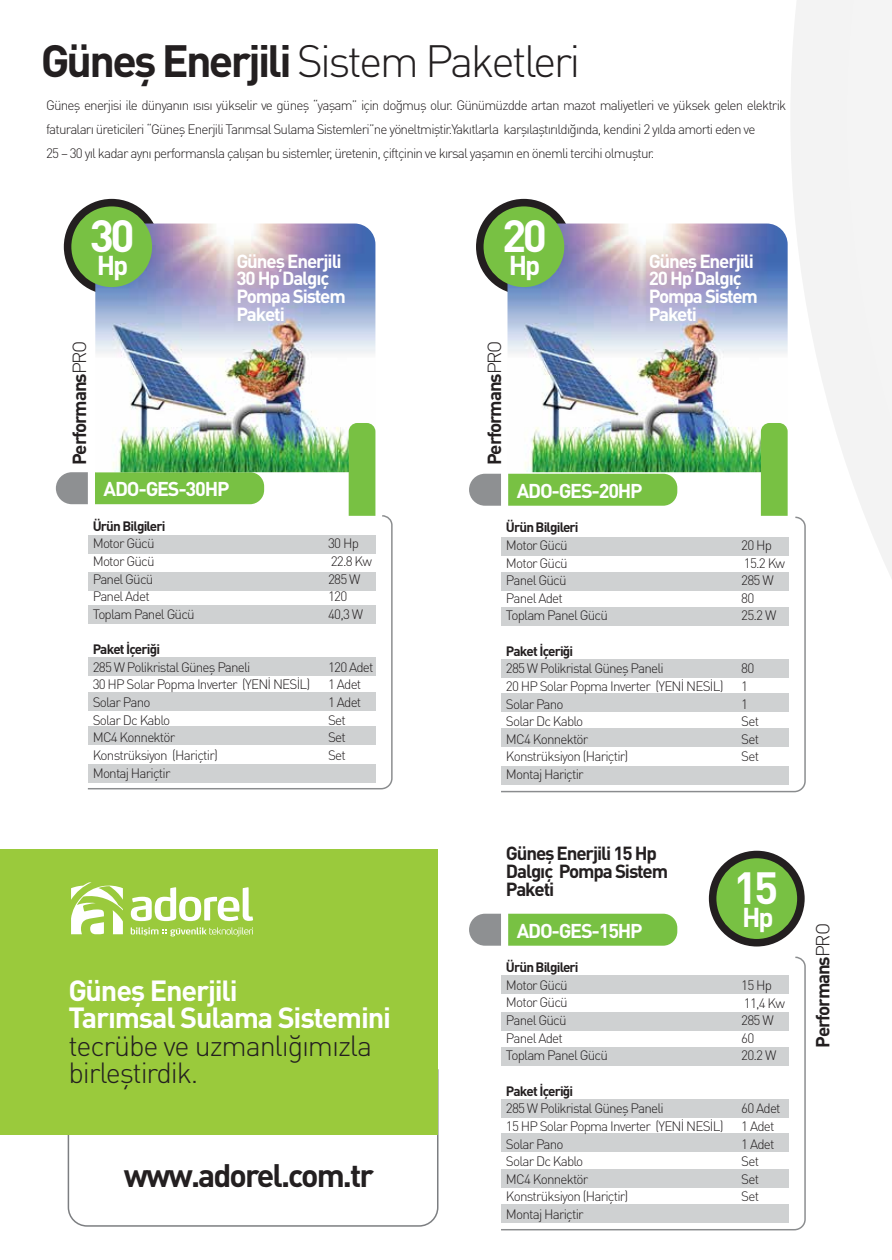
<style>
.page{position:relative;width:892px;height:1260px;background:#fff}
.page>*{position:absolute;margin:0;border:0;box-sizing:border-box;transform-origin:0 0}
.t1{font:300 44.7px "DIN Pro";letter-spacing:-.06em;color:#231f20}
.t2{font:700 44.55px "DIN Pro";color:#fff}
.t3{font:700 32.1px "DIN Pro";letter-spacing:-.06em;color:#231f20}
.t4{font:700 28.8px/27.3px "DIN Pro";letter-spacing:-.04em;color:#fff}
.t5{font:300 28.8px/27.3px "DIN Pro";letter-spacing:-.04em;color:#231f20}
.t6{font:700 27px "DIN Pro";color:#fff}
.t7{font:700 19.8px "DIN Pro";letter-spacing:-.06em;color:#fff}
.t8{font:700 18.75px/17.7px "DIN Pro";letter-spacing:-.06em;color:#fff}
.t9{font:700 18.75px/17.7px "DIN Pro";letter-spacing:-.06em;color:#231f20}
.t10{font:300 13.5px/17.5px "DIN Pro";letter-spacing:-.06em;color:#231f20}
.t11{font:700 13.5px "DIN Pro";letter-spacing:-.06em;color:#231f20}
.s1{font-weight:700}
.s2{font-weight:300}
</style>
<div class="page">
<svg style="left:790px;top:0;width:101px;height:933px"></svg>
<svg style="left:139px;top:1068px;width:300px;height:159px"></svg>
<div style="left:0;top:849px;width:437px;height:285px;background:#9aca3c"></div>
<svg style="left:139px;top:887px;width:114px;height:34px"></svg>
<svg style="left:139px;top:927px;width:114px;height:9px"></svg>
<div style="left:95px;top:472px;width:169px;height:32px;background:#78c143"></div>
<svg style="left:56px;top:472px;width:32px;height:32px"></svg>
<svg style="left:139px;top:514px;width:254px;height:276px"></svg>
<div style="left:64px;top:199px;width:96px;height:96px;background:#231f20;border-radius:50%"></div>
<img style="left:95px;top:223px;width:280px;height:249px">
<div style="left:71px;top:206px;width:81px;height:81px;background:#78c143;border-radius:50%"></div>
<div style="left:348px;top:423px;width:27px;height:93px;background:#78c143"></div>
<div style="left:508px;top:473px;width:169px;height:32px;background:#78c143"></div>
<svg style="left:469px;top:473px;width:32px;height:32px"></svg>
<svg style="left:501px;top:516px;width:305px;height:277px"></svg>
<div style="left:476px;top:199px;width:95px;height:96px;background:#231f20;border-radius:50%"></div>
<img style="left:507px;top:223px;width:280px;height:249px">
<div style="left:483px;top:206px;width:81px;height:81px;background:#78c143;border-radius:50%"></div>
<div style="left:760px;top:423px;width:27px;height:93px;background:#78c143"></div>
<div style="left:508px;top:913px;width:169px;height:32px;background:#78c143"></div>
<svg style="left:469px;top:913px;width:32px;height:32px"></svg>
<svg style="left:501px;top:956px;width:305px;height:275px"></svg>
<div style="left:708px;top:850px;width:96px;height:96px;background:#231f20;border-radius:50%"></div>
<div style="left:716px;top:858px;width:81px;height:80px;background:#78c143;border-radius:50%"></div>
<img style="left:0;top:535px;width:139px;height:692px">
<h1 class="t1" style="left:41px;top:31px;width:541px"><span class="s1">Güneş Enerjili</span> Sistem Paketleri</h1>
<p class="t10" style="left:46px;top:92px;width:741px;line-height:24.3px">Güneş enerjisi ile dünyanın ısısı yükselir ve güneş “yaşam” için doğmuş olur. Günümüzdde artan mazot maliyetleri ve yüksek gelen elektrik faturaları üreticileri “Güneş Enerjili Tarımsal Sulama Sistemleri”ne yöneltmiştir.Yakıtlarla karşılaştırıldığında, kendini 2 yılda amorti eden ve<br>25 – 30 yıl kadar aynı performansla çalışan bu sistemler, üretenin, çiftçinin ve kırsal yaşamın en önemli tercihi olmuştur.</p>
<h2 class="t2" style="left:90px;top:206px;width:46px">30</h2>
<h3 class="t6" style="left:97px;top:247px;width:33px">Hp</h3>
<h3 class="t8" style="left:236px;top:251px;width:111px">Güneş Enerjili<br>30 Hp Dalgıç<br>Pompa Sistem<br>Paketi</h3>
<h3 class="t9" style="left:70px;top:465px;width:126px;rotate:-90deg">Performans<span class="s2">PRO</span></h3>
<h3 class="t7" style="left:104px;top:475px;width:127px">ADO-GES-30HP</h3>
<p class="t11" style="left:93px;top:516px;width:74px">Ürün Bilgileri</p>
<p class="t10" style="left:93px;top:534px;width:103px">Motor Gücü<br>Motor Gücü<br>Panel Gücü<br>Panel Adet<br>Toplam Panel Gücü</p>
<p class="t11" style="left:93px;top:640px;width:69px">Paket İçeriği</p>
<p class="t10" style="left:93px;top:657px;width:219px">285 W Polikristal Güneş Paneli<br>30 HP Solar Popma Inverter (YENİ NESİL)<br>Solar Pano<br>Solar Dc Kablo<br>MC4 Konnektör<br>Konstrüksiyon (Hariçtir)<br>Montaj Hariçtir</p>
<p class="t10" style="left:328px;top:534px;width:45px">30 Hp<br>22.8 Kw<br>285 W<br>120<br>40,3 W</p>
<p class="t10" style="left:328px;top:657px;width:47px">120 Adet<br>1 Adet<br>1 Adet<br>Set<br>Set<br>Set</p>
<h3 class="t4" style="left:68px;top:975px;width:324px">Güneş Enerjili<br>Tarımsal Sulama Sistemini</h3>
<h3 class="t5" style="left:68px;top:1030px;width:305px">tecrübe ve uzmanlığımızla birleştirdik.</h3>
<h3 class="t3" style="left:124px;top:1152px;width:252px">www.adorel.com.tr</h3>
<h2 class="t2" style="left:502px;top:206px;width:46px">20</h2>
<h3 class="t6" style="left:509px;top:247px;width:33px">Hp</h3>
<h3 class="t8" style="left:648px;top:251px;width:111px">Güneş Enerjili<br>20 Hp Dalgıç<br>Pompa Sistem<br>Paketi</h3>
<h3 class="t9" style="left:484px;top:465px;width:126px;rotate:-90deg">Performans<span class="s2">PRO</span></h3>
<h3 class="t7" style="left:516px;top:477px;width:127px">ADO-GES-20HP</h3>
<p class="t11" style="left:506px;top:518px;width:74px">Ürün Bilgileri</p>
<p class="t10" style="left:506px;top:535px;width:103px">Motor Gücü<br>Motor Gücü<br>Panel Gücü<br>Panel Adet<br>Toplam Panel Gücü</p>
<p class="t11" style="left:506px;top:641px;width:69px">Paket İçeriği</p>
<p class="t10" style="left:506px;top:659px;width:219px">285 W Polikristal Güneş Paneli<br>20 HP Solar Popma Inverter (YENİ NESİL)<br>Solar Pano<br>Solar Dc Kablo<br>MC4 Konnektör<br>Konstrüksiyon (Hariçtir)<br>Montaj Hariçtir</p>
<p class="t10" style="left:741px;top:535px;width:45px">20 Hp<br>15.2 Kw<br>285 W<br>80<br>25.2 W</p>
<p class="t10" style="left:741px;top:659px;width:19px">80<br>1<br>1<br>Set<br>Set<br>Set</p>
<h3 class="t9" style="left:506px;top:843px;width:164px">Güneş Enerjili 15 Hp<br>Dalgıç Pompa Sistem<br>Paketi</h3>
<h2 class="t2" style="left:733px;top:857px;width:46px">15</h2>
<h3 class="t6" style="left:742px;top:898px;width:33px">Hp</h3>
<h3 class="t7" style="left:516px;top:916px;width:127px">ADO-GES-15HP</h3>
<h3 class="t9" style="left:813px;top:1047px;width:126px;rotate:-90deg">Performans<span class="s2">PRO</span></h3>
<p class="t11" style="left:506px;top:958px;width:74px">Ürün Bilgileri</p>
<p class="t10" style="left:506px;top:975px;width:103px">Motor Gücü<br>Motor Gücü<br>Panel Gücü<br>Panel Adet<br>Toplam Panel Gücü</p>
<p class="t11" style="left:506px;top:1081px;width:69px">Paket İçeriği</p>
<p class="t10" style="left:506px;top:1098px;width:219px">285 W Polikristal Güneş Paneli<br>15 HP Solar Popma Inverter (YENİ NESİL)<br>Solar Pano<br>Solar Dc Kablo<br>MC4 Konnektör<br>Konstrüksiyon (Hariçtir)<br>Montaj Hariçtir</p>
<p class="t10" style="left:741px;top:975px;width:45px">15 Hp<br>11,4 Kw<br>285 W<br>60<br>20.2 W</p>
<p class="t10" style="left:741px;top:1099px;width:41px">60 Adet<br>1 Adet<br>1 Adet<br>Set<br>Set<br>Set</p>
</div>
